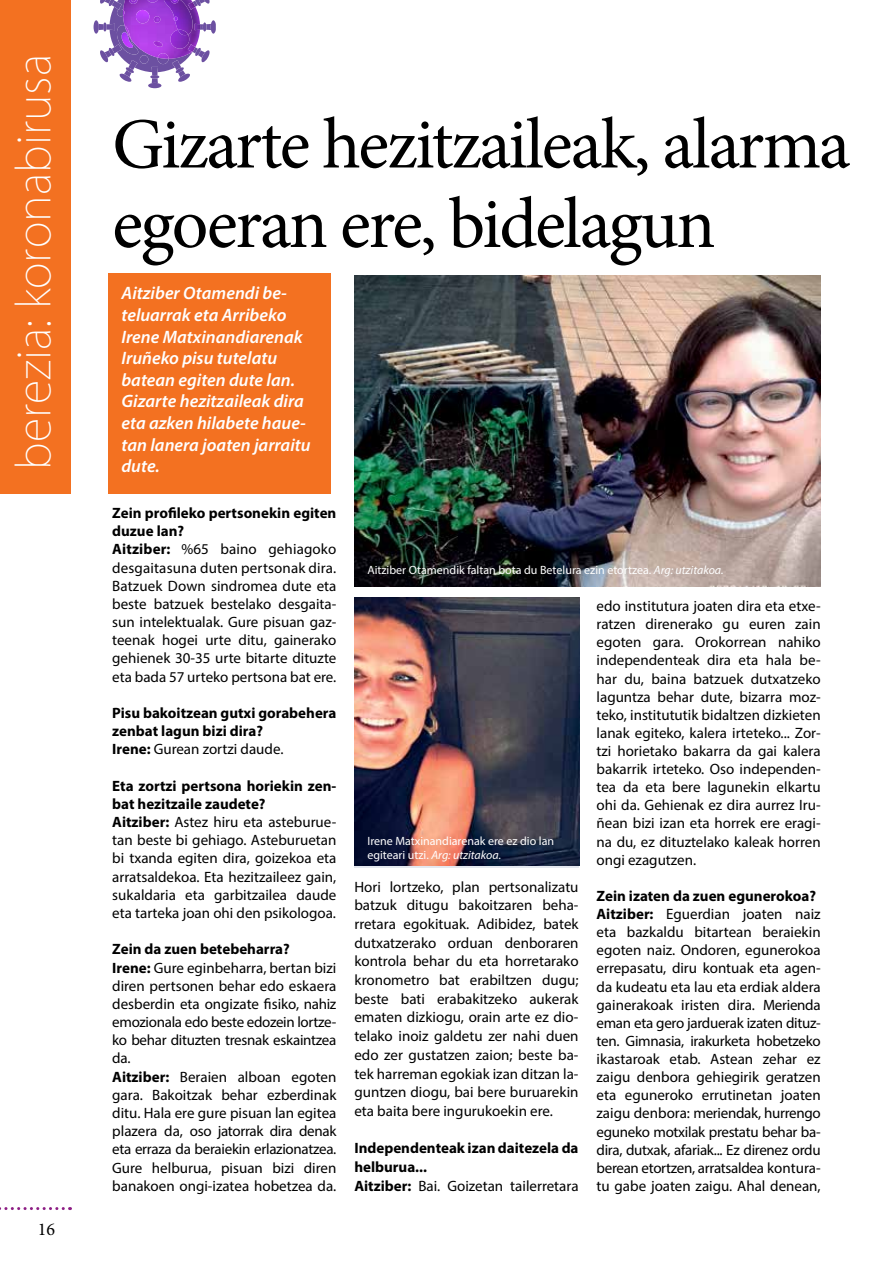
<style>
.page{position:relative;width:893px;height:1263px;background:#fff}
.page>*{position:absolute;margin:0;border:0;box-sizing:border-box;transform-origin:0 0}
.t1{font:72px/79.5px "Minion Pro";letter-spacing:-.03em;color:#000}
.t2{font:200 45px "Koz Go Pr 6 N";color:#fff}
.t3{font:italic 600 18px/21.6px "Myriad Pro";color:#fff}
.t4{font:18px "Minion Pro";color:#000}
.t5{font:15px/18.1px "Myriad Pro";color:#000}
.t6{font:700 15px/18.1px "Myriad Pro";color:#000}
.t7{font:12px/14.4px "Myriad Pro";color:#fff}
.s1{font-weight:700}
.s2{font-weight:400}
.s3{font-style:italic}
</style>
<div class="page">
<svg style="left:0;top:1207px;width:63px;height:3px"></svg>
<div style="left:109px;top:273px;width:222px;height:221px;background:#f37121"></div>
<svg style="left:94px;top:0;width:122px;height:88px"></svg>
<div style="left:0;top:0;width:70px;height:494px;background:#f37121"></div>
<img style="left:354px;top:276px;width:467px;height:311px">
<img style="left:354px;top:597px;width:225px;height:269px">
<h2 class="t2" style="left:9px;top:470px;width:417px;rotate:-90deg">berezia: koronabirusa</h2>
<p class="t4" style="left:38px;top:1217px;width:19px">16</p>
<h1 class="t1" style="left:112px;top:105px;width:740px">Gizarte hezitzaileak, alarma egoeran ere, bidelagun</h1>
<p class="t3" style="left:121px;top:282px;width:191px">Aitziber Otamendi be&shy;teluarrak eta Arribeko<br>Irene Matxinandiarenak<br>Iruñeko pisu tutelatu batean egiten dute lan.<br>Gizarte hezitzaileak dira eta azken hilabete haue&shy;tan lanera joaten jarraitu dute.</p>
<p class="t5" style="left:112px;top:504px;width:226px"><span class="s1">Zein profileko pertsonekin egiten duzue lan?<br>Aitziber:</span> %65 baino gehiagoko desgaitasuna duten pertsonak dira.<br>Batzuek Down sindromea dute eta beste batzuek bestelako desgaita&shy;sun intelektualak. Gure pisuan gaz&shy;teenak hogei urte ditu, gainerako gehienek 30-35 urte bitarte dituzte eta bada 57 urteko pertsona bat ere.</p>
<p class="t6" style="left:112px;top:703px;width:226px">Pisu bakoitzean gutxi gorabehera zenbat lagun bizi dira?<br>Irene: <span class="s2">Gurean zortzi daude.</span></p>
<p class="t5" style="left:112px;top:776px;width:226px"><span class="s1">Eta zortzi pertsona horiekin zen&shy;bat hezitzaile zaudete?<br>Aitziber:</span> Astez hiru eta asteburue&shy;tan beste bi gehiago. Asteburuetan bi txanda egiten dira, goizekoa eta arratsaldekoa. Eta hezitzaileez gain, sukaldaria eta garbitzailea daude eta tarteka joan ohi den psikologoa.</p>
<p class="t5" style="left:112px;top:940px;width:226px"><span class="s1">Zein da zuen betebeharra?<br>Irene:</span> Gure eginbeharra, bertan bizi diren pertsonen behar edo eskaera desberdin eta ongizate fisiko, nahiz emozionala edo beste edozein lortze&shy;ko behar dituzten tresnak eskaintzea da.<br><span class="s1">Aitziber:</span> Beraien alboan egoten gara. Bakoitzak behar ezberdinak ditu. Hala ere gure pisuan lan egitea plazera da, oso jatorrak dira denak eta erraza da beraiekin erlazionatzea.<br>Gure helburua, pisuan bizi diren banakoen ongi-izatea hobetzea da.</p>
<p class="t7" style="left:367px;top:562px;width:358px">Aitziber Otamendik faltan bota du Betelura ezin etortzea. <span class="s3">Arg: utzitakoa.</span></p>
<p class="t7" style="left:367px;top:833px;width:188px">Irene Matxinandiarenak ere ez dio lan egiteari utzi. <span class="s3">Arg: utzitakoa.</span></p>
<p class="t5" style="left:354px;top:877px;width:226px;line-height:18.8px;text-align:justify">Hori lortzeko, plan pertsonalizatu batzuk ditugu bakoitzaren beha&shy;rretara egokituak. Adibidez, batek dutxatzerako orduan denboraren kontrola behar du eta horretarako kronometro bat erabiltzen dugu; beste bati erabakitzeko aukerak ematen dizkiogu, orain arte ez dio&shy;telako inoiz galdetu zer nahi duen edo zer gustatzen zaion; beste ba&shy;tek harreman egokiak izan ditzan la&shy;guntzen diogu, bai bere buruarekin eta baita bere ingurukoekin ere.</p>
<p class="t6" style="left:354px;top:1138px;width:226px;line-height:18.8px">Independenteak izan daitezela da helburua...<br>Aitziber: <span class="s2">Bai. Goizetan tailerretara</span></p>
<p class="t5" style="left:597px;top:597px;width:226px;text-align:justify">edo institutura joaten dira eta etxe&shy;ratzen direnerako gu euren zain egoten gara. Orokorrean nahiko independenteak dira eta hala be&shy;har du, baina batzuek dutxatzeko laguntza behar dute, bizarra moz&shy;teko, institututik bidaltzen dizkieten lanak egiteko, kalera irteteko... Zor&shy;tzi horietako bakarra da gai kalera bakarrik irteteko. Oso independen&shy;tea da eta bere lagunekin elkartu ohi da. Gehienak ez dira aurrez Iru&shy;ñean bizi izan eta horrek ere eragi&shy;na du, ez dituztelako kaleak horren ongi ezagutzen.</p>
<p class="t5" style="left:597px;top:886px;width:226px"><span class="s1">Zein izaten da zuen egunerokoa?<br>Aitziber:</span> Eguerdian joaten naiz eta bazkaldu bitartean beraiekin egoten naiz. Ondoren, egunerokoa errepasatu, diru kontuak eta agen&shy;da kudeatu eta lau eta erdiak aldera gainerakoak iristen dira. Merienda eman eta gero jarduerak izaten dituz&shy;ten. Gimnasia, irakurketa hobetzeko ikastaroak etab. Astean zehar ez zaigu denbora gehiegirik geratzen eta eguneroko errutinetan joaten zaigu denbora: meriendak, hurrengo eguneko motxilak prestatu behar ba&shy;dira, dutxak, afariak... Ez direnez ordu berean etortzen, arratsaldea kontura&shy;tu gabe joaten zaigu. Ahal denean,</p>
</div>
